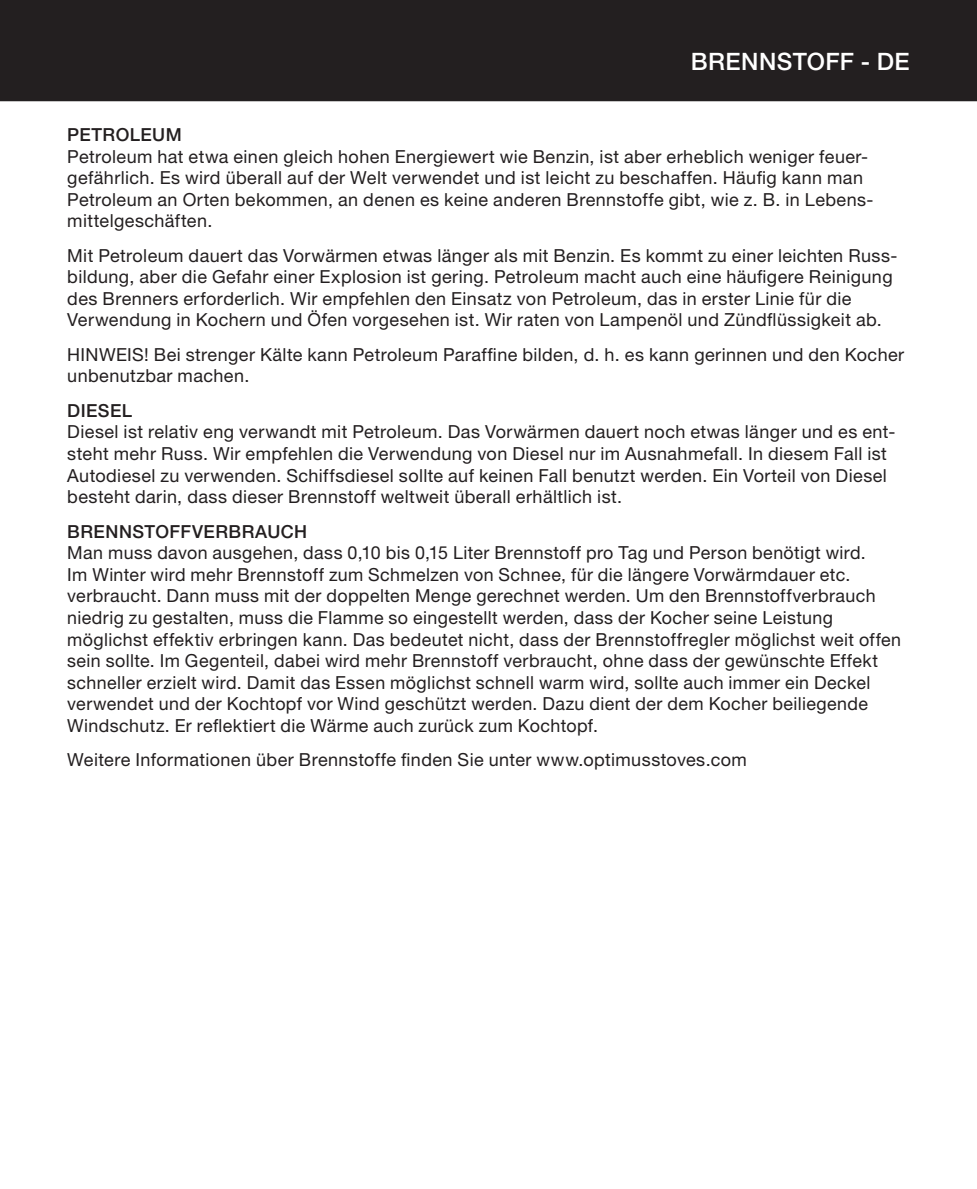
<style>
.page{position:relative;width:977px;height:1189px;background:#fff}
.page>*{position:absolute;margin:0;border:0;box-sizing:border-box;transform-origin:0 0}
.t1{font:500 24px "Helvetica Neue LT";letter-spacing:.02em;color:#fff}
.t2{font:18px/21.6px "Helvetica Neue LT";letter-spacing:.02em;color:#231f20}
.t3{font:500 18px "Helvetica Neue LT";letter-spacing:.025em;color:#231f20}
</style>
<div class="page">
<div style="left:0;top:0;width:976px;height:101px;background:#231f20"></div>
<h1 class="t1" style="left:690px;top:47px;width:52px">BRENNSTO</h1>
<h1 class="t1" style="left:825px;top:47px;width:86px">FF - DE</h1>
<p class="t3" style="left:67px;top:124px;width:116px">PETROLEUM</p>
<p class="t2" style="left:67px;top:145px;width:807px">Petroleum hat etwa einen gleich hohen Energiewert wie Benzin, ist aber erheblich weniger feuer&shy;gefährlich. Es wird überall auf der Welt verwendet und ist leicht zu beschaffen. Häufig kann man Petroleum an Orten bekommen, an denen es keine anderen Brennstoffe gibt, wie z. B. in Lebens&shy;mittelgeschäften.</p>
<p class="t2" style="left:67px;top:244px;width:831px">Mit Petroleum dauert das Vorwärmen etwas länger als mit Benzin. Es kommt zu einer leichten Russ&shy;bildung, aber die Gefahr einer Explosion ist gering. Petroleum macht auch eine häufigere Reinigung des Brenners erforderlich. Wir empfehlen den Einsatz von Petroleum, das in erster Linie für die Verwendung in Kochern und Öfen vorgesehen ist. Wir raten von Lampenöl und Zündflüssigkeit ab.</p>
<p class="t2" style="left:67px;top:343px;width:838px">HINWEIS! Bei strenger Kälte kann Petroleum Paraffine bilden, d. h. es kann gerinnen und den Kocher unbenutzbar machen.</p>
<p class="t3" style="left:67px;top:400px;width:66px">DIESEL</p>
<p class="t2" style="left:67px;top:421px;width:829px">Diesel ist relativ eng verwandt mit Petroleum. Das Vorwärmen dauert noch etwas länger und es ent&shy;steht mehr Russ. Wir empfehlen die Verwendung von Diesel nur im Ausnahmefall. In diesem Fall ist Autodiesel zu verwenden. Schiffsdiesel sollte auf keinen Fall benutzt werden. Ein Vorteil von Diesel besteht darin, dass dieser Brennstoff weltweit überall erhältlich ist.</p>
<p class="t3" style="left:67px;top:520px;width:241px">BRENNSTOFFVERBRAUCH</p>
<p class="t2" style="left:67px;top:542px;width:835px">Man muss davon ausgehen, dass 0,10 bis 0,15 Liter Brennstoff pro Tag und Person benötigt wird.<br>Im Winter wird mehr Brennstoff zum Schmelzen von Schnee, für die längere Vorwärmdauer etc. verbraucht. Dann muss mit der doppelten Menge gerechnet werden. Um den Brennstoffverbrauch niedrig zu gestalten, muss die Flamme so eingestellt werden, dass der Kocher seine Leistung möglichst effektiv erbringen kann. Das bedeutet nicht, dass der Brennstoffregler möglichst weit offen sein sollte. Im Gegenteil, dabei wird mehr Brennstoff verbraucht, ohne dass der gewünschte Effekt schneller erzielt wird. Damit das Essen möglichst schnell warm wird, sollte auch immer ein Deckel verwendet und der Kochtopf vor Wind geschützt werden. Dazu dient der dem Kocher beiliegende Windschutz. Er reflektiert die Wärme auch zurück zum Kochtopf.</p>
<p class="t2" style="left:67px;top:749px;width:681px">Weitere Informationen über Brennstoffe finden Sie unter www.optimusstoves.com</p>
</div>
